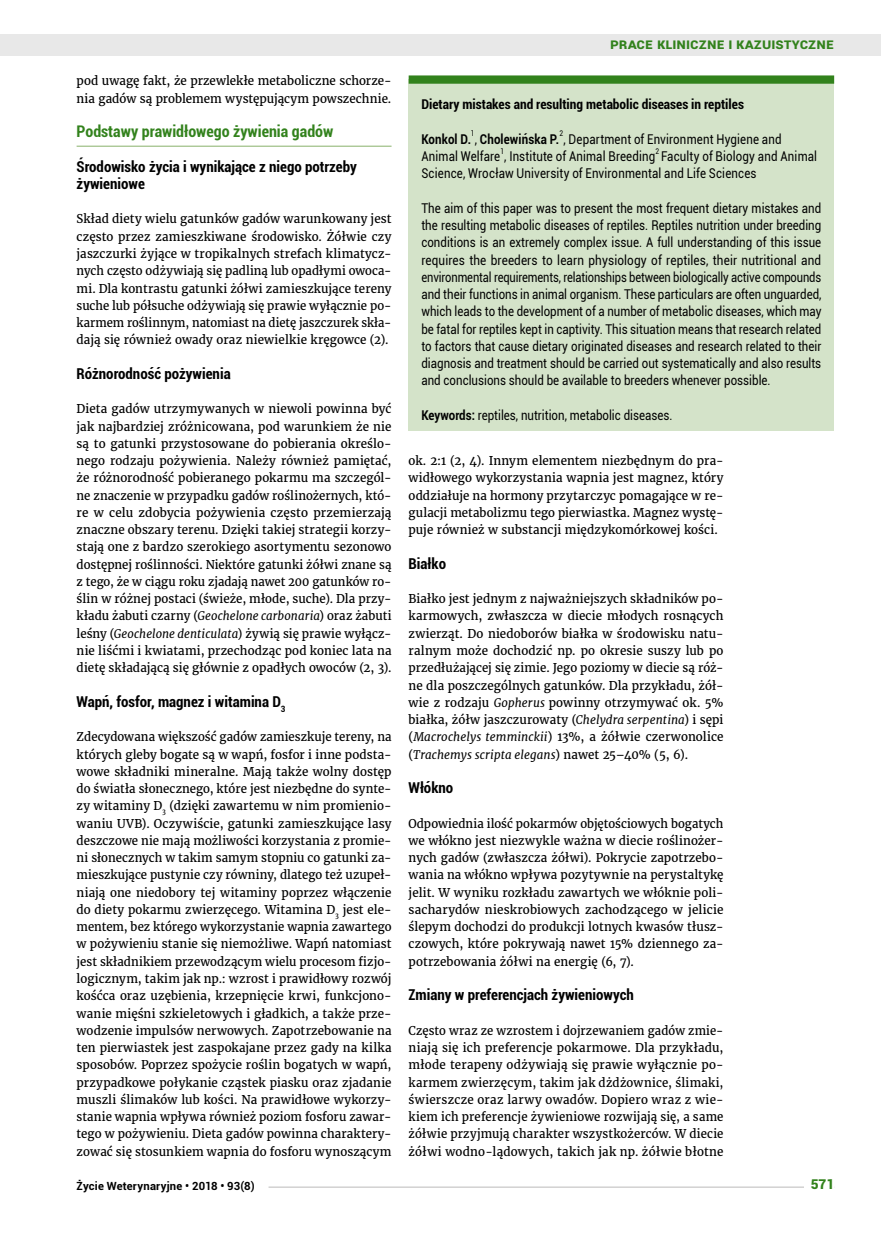
<style>
.page{position:relative;width:881px;height:1234px;background:#fff}
.page>*{position:absolute;margin:0;border:0;box-sizing:border-box;transform-origin:0 0}
.t1{font:700 condensed 16.05px "Roboto";color:#32821c}
.t2{font:700 condensed 15px/17.2px "Roboto";color:#000}
.t3{font:700 15px "Roboto";color:#32821c}
.t4{font:13.5px/17.2px "Roboto";letter-spacing:.01em;color:#000;text-align:justify;scale:.85 1}
.t5{font:700 condensed 13.5px "Roboto";color:#000}
.t6{font:900 13.5px "Roboto";color:#32821c}
.t7{font:12px/17.2px "Merriweather";letter-spacing:.01em;color:#000;text-align:justify}
.t8{font:12px/17.2px "Merriweather";letter-spacing:.01em;color:#000;text-align:justify;scale:.96 1}
.t9{font:12px/17.2px "Merriweather";letter-spacing:.01em;color:#000;text-align:justify;scale:.95 1}
.t10{font:12px/17.2px "Merriweather";letter-spacing:.01em;color:#000;text-align:justify;scale:.94 1}
.t11{font:700 11.25px "Roboto";letter-spacing:.02em;color:#000}
.t12{font:7.8px "Roboto";color:#000;scale:.85 1}
.s1{font-style:italic}
.s2{font-weight:700}
</style>
<div class="page">
<hr style="left:77px;top:146px;width:314px;height:1px;background:#96ba7b">
<div style="left:408px;top:80px;width:425px;height:350px;background:#d4e3c9"></div>
<div style="left:408px;top:75px;width:425px;height:9px;background:#32821c"></div>
<div style="left:0;top:35px;width:880px;height:21px;background:#e8e8e8"></div>
<hr style="left:268px;top:1186px;width:565px;height:1px;background:#d2d1d1">
<div style="left:804px;top:1178px;width:29px;height:15px;background:#fff"></div>
<p class="t7" style="left:77px;top:72px;width:316px">pod uwagę fakt, że przewlekłe metaboliczne schorze&shy;nia gadów są problemem występującym powszechnie.</p>
<h1 class="t1" style="left:77px;top:120px;width:258px">Podstawy prawidłowego żywienia gadów</h1>
<p class="t2" style="left:77px;top:157px;width:281px">Środowisko życia i wynikające z niego potrzeby żywieniowe</p>
<p class="t7" style="left:77px;top:210px;width:316px">Skład diety wielu gatunków gadów warunkowany jest często przez zamieszkiwane środowisko. Żółwie czy jaszczurki żyjące w tropikalnych strefach klimatycz&shy;nych często odżywiają się padliną lub opadłymi owoca&shy;mi. Dla kontrastu gatunki żółwi zamieszkujące tereny suche lub półsuche odżywiają się prawie wyłącznie po&shy;karmem roślinnym, natomiast na dietę jaszczurek skła&shy;dają się również owady oraz niewielkie kręgowce (2).</p>
<p class="t2" style="left:77px;top:364px;width:155px">Różnorodność pożywienia</p>
<p class="t7" style="left:77px;top:400px;width:316px">Dieta gadów utrzymywanych w niewoli powinna być jak najbardziej zróżnicowana, pod warunkiem że nie są to gatunki przystosowane do pobierania określo&shy;nego rodzaju pożywienia. Należy również pamiętać, że różnorodność pobieranego pokarmu ma szczegól&shy;ne znaczenie w przypadku gadów roślinożernych, któ&shy;re w celu zdobycia pożywienia często przemierzają znaczne obszary terenu. Dzięki takiej strategii korzy&shy;stają one z bardzo szerokiego asortymentu sezonowo dostępnej roślinności. Niektóre gatunki żółwi znane są z tego, że w ciągu roku zjadają nawet 200 gatunków ro&shy;ślin w różnej postaci (świeże, młode, suche). Dla przy&shy;kładu żabuti czarny (<span class="s1">Geochelone carbonaria</span>) oraz żabuti leśny (<span class="s1">Geochelone denticulata</span>) żywią się prawie wyłącz&shy;nie liśćmi i kwiatami, przechodząc pod koniec lata na dietę składającą się głównie z opadłych owoców (2, 3).</p>
<p class="t2" style="left:77px;top:692px;width:210px">Wapń, fosfor, magnez i witamina D<sub>3</sub></p>
<p class="t8" style="left:77px;top:728px;width:329px">Zdecydowana większość gadów zamieszkuje tereny, na których gleby bogate są w wapń, fosfor i inne podsta&shy;wowe składniki mineralne. Mają także wolny dostęp do światła słonecznego, które jest niezbędne do synte&shy;zy witaminy D<sub>3</sub> (dzięki zawartemu w nim promienio&shy;waniu UVB). Oczywiście, gatunki zamieszkujące lasy deszczowe nie mają możliwości korzystania z promie&shy;ni słonecznych w takim samym stopniu co gatunki za&shy;mieszkujące pustynie czy równiny, dlatego też uzupeł&shy;niają one niedobory tej witaminy poprzez włączenie do diety pokarmu zwierzęcego. Witamina D<sub>3</sub> jest ele&shy;mentem, bez którego wykorzystanie wapnia zawartego w pożywieniu stanie się niemożliwe. Wapń natomiast jest składnikiem przewodzącym wielu procesom fizjo&shy;logicznym, takim jak np.: wzrost i prawidłowy rozwój kośćca oraz uzębienia, krzepnięcie krwi, funkcjono&shy;wanie mięśni szkieletowych i gładkich, a także prze&shy;wodzenie impulsów nerwowych. Zapotrzebowanie na ten pierwiastek jest zaspokajane przez gady na kilka sposobów. Poprzez spożycie roślin bogatych w wapń, przypadkowe połykanie cząstek piasku oraz zjadanie muszli ślimaków lub kości. Na prawidłowe wykorzy&shy;stanie wapnia wpływa również poziom fosforu zawar&shy;tego w pożywieniu. Dieta gadów powinna charaktery&shy;zować się stosunkiem wapnia do fosforu wynoszącym</p>
<p class="t3" style="left:610px;top:33px;width:225px">Prace kliniczne i kazuistyczne</p>
<p class="t5" style="left:421px;top:95px;width:324px">Dietary mistakes and resulting metabolic diseases in reptiles</p>
<p class="t4" style="left:421px;top:130px;width:425px"><span class="s2">Konkol D.</span> , <span class="s2">Cholewińska P.</span> , Department of Environment Hygiene and</p>
<p class="t12" style="left:471px;top:128px;width:6px">1</p>
<p class="t12" style="left:559px;top:128px;width:6px">2</p>
<p class="t4" style="left:421px;top:147px;width:467px">Animal Welfare , Institute of Animal Breeding Faculty of Biology and Animal</p>
<p class="t12" style="left:500px;top:145px;width:6px">1</p>
<p class="t12" style="left:655px;top:145px;width:6px">2</p>
<p class="t4" style="left:421px;top:164px;width:395px">Science, Wrocław University of Environmental and Life Sciences</p>
<p class="t4" style="left:421px;top:199px;width:472px">The aim of this paper was to present the most frequent dietary mistakes and the resulting metabolic diseases of reptiles. Reptiles nutrition under breeding conditions is an extremely complex issue. A full understanding of this issue requires the breeders to learn physiology of reptiles, their nutritional and environmental requirements, relationships between biologically active compounds and their functions in animal organism. These particulars are often unguarded, which leads to the development of a number of metabolic diseases, which may be fatal for reptiles kept in captivity. This situation means that research related to factors that cause dietary originated diseases and research related to their diagnosis and treatment should be carried out systematically and also results and conclusions should be available to breeders whenever possible.</p>
<p class="t4" style="left:421px;top:406px;width:297px"><span class="s2">Keywords:</span> reptiles, nutrition, metabolic diseases.</p>
<p class="t7" style="left:408px;top:452px;width:316px">ok. 2:1 (2, 4). Innym elementem niezbędnym do pra&shy;widłowego wykorzystania wapnia jest magnez, który oddziałuje na hormony przytarczyc pomagające w re&shy;gulacji metabolizmu tego pierwiastka. Magnez wystę&shy;puje również w substancji międzykomórkowej kości.</p>
<p class="t2" style="left:408px;top:554px;width:39px">Białko</p>
<p class="t7" style="left:408px;top:590px;width:316px">Białko jest jednym z najważniejszych składników po&shy;karmowych, zwłaszcza w diecie młodych rosnących zwierząt. Do niedoborów białka w środowisku natu&shy;ralnym może dochodzić np. po okresie suszy lub po przedłużającej się zimie. Jego poziomy w diecie są róż&shy;ne dla poszczególnych gatunków. Dla przykładu, żół&shy;wie z rodzaju <span class="s1">Gopherus</span> powinny otrzymywać ok. 5% białka, żółw jaszczurowaty (<span class="s1">Chelydra serpentina</span>) i sępi (<span class="s1">Macrochelys temminckii</span>) 13%, a żółwie czerwonolice (<span class="s1">Trachemys scripta elegans</span>) nawet 25–40% (5, 6).</p>
<p class="t2" style="left:408px;top:778px;width:46px">Włókno</p>
<p class="t9" style="left:408px;top:814px;width:333px">Odpowiednia ilość pokarmów objętościowych bogatych we włókno jest niezwykle ważna w diecie roślinożer&shy;nych gadów (zwłaszcza żółwi). Pokrycie zapotrzebo&shy;wania na włókno wpływa pozytywnie na perystaltykę jelit. W wyniku rozkładu zawartych we włóknie poli&shy;sacharydów nieskrobiowych zachodzącego w jelicie ślepym dochodzi do produkcji lotnych kwasów tłusz&shy;czowych, które pokrywają nawet 15% dziennego za&shy;potrzebowania żółwi na energię (6, 7).</p>
<p class="t2" style="left:408px;top:985px;width:227px">Zmiany w preferencjach żywieniowych</p>
<p class="t10" style="left:408px;top:1021px;width:336px">Często wraz ze wzrostem i dojrzewaniem gadów zmie&shy;niają się ich preferencje pokarmowe. Dla przykładu, młode terapeny odżywiają się prawie wyłącznie po&shy;karmem zwierzęcym, takim jak dżdżownice, ślimaki, świerszcze oraz larwy owadów. Dopiero wraz z wie&shy;kiem ich preferencje żywieniowe rozwijają się, a same żółwie przyjmują charakter wszystkożerców. W diecie żółwi wodno-lądowych, takich jak np. żółwie błotne</p>
<p class="t11" style="left:77px;top:1177px;width:179px">Życie Weterynaryjne • 2018 • 93(8)</p>
<p class="t6" style="left:810px;top:1174px;width:25px">571</p>
</div>
